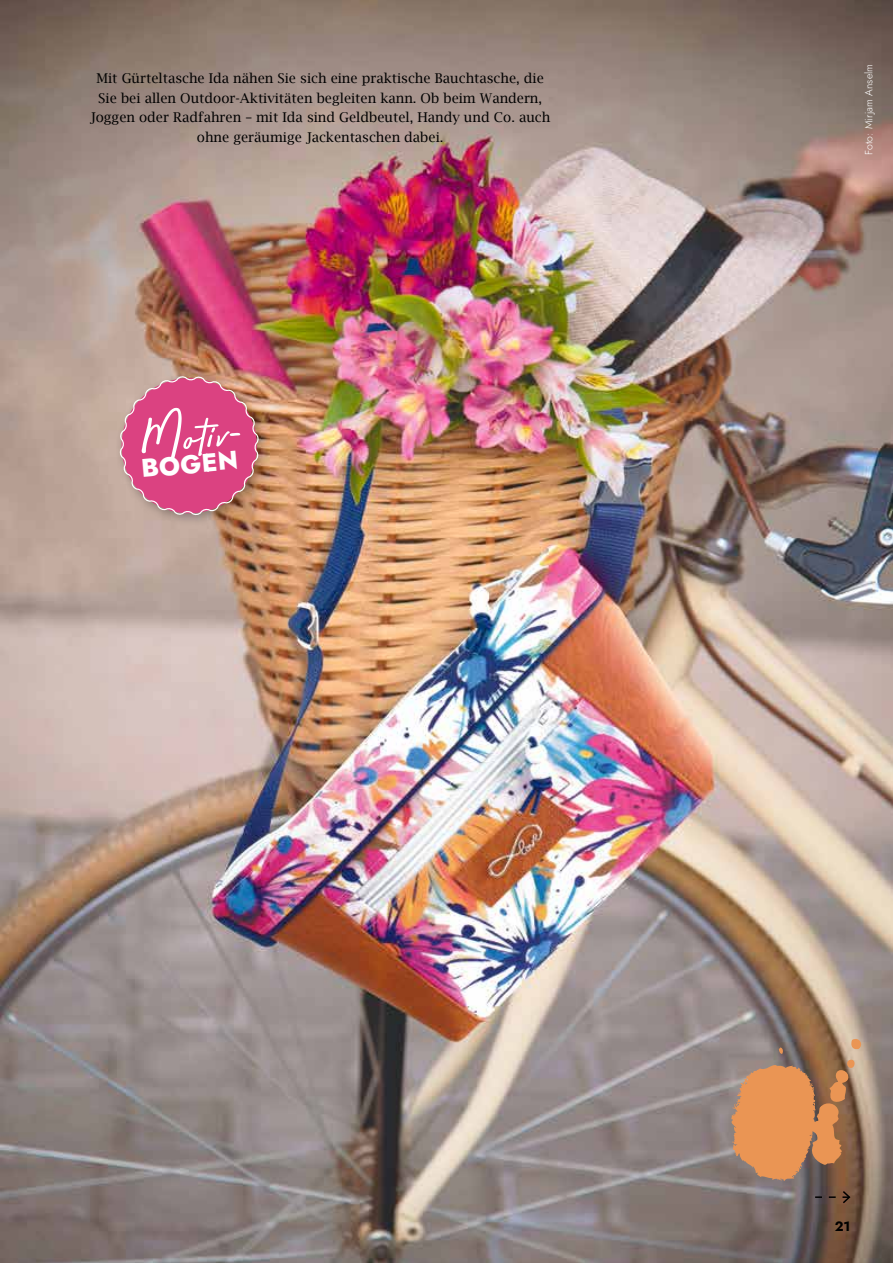
<style>
.page{position:relative;width:893px;height:1263px;background:#fff}
.page>*{position:absolute;margin:0;border:0;box-sizing:border-box;transform-origin:0 0}
.t1{font:800 25.5px "Jost";color:#fff}
.t2{font:13.5px/19.5px "Lucida Bright";color:#000;text-align:center}
.t3{font:700 13.5px "Jost";color:#000}
.t4{font:300 10.5px "Jost";letter-spacing:.01em;color:#fff}
</style>
<div class="page">
<img style="left:0;top:0;width:893px;height:1263px">
<svg style="left:815px;top:1189px;width:36px;height:16px"></svg>
<div style="left:113px;top:370px;width:158px;height:158px;background:#000;opacity:.3"></div>
<svg style="left:116px;top:373px;width:146px;height:146px;background:#d46989"></svg>
<svg style="left:729px;top:1036px;width:135px;height:146px;background:#b7825c"></svg>
<p class="t2" style="left:90px;top:69px;width:462px">Mit Gürteltasche Ida nähen Sie sich eine praktische Bauchtasche, die Sie bei allen Outdoor-Aktivitäten begleiten kann. Ob beim Wandern, Joggen oder Radfahren – mit Ida sind Geldbeutel, Handy und Co. auch ohne geräumige Jackentaschen dabei.</p>
<h1 class="t1" style="left:140px;top:451px;width:99px;rotate:-5deg">BOGEN</h1>
<p class="t4" style="left:861px;top:155px;width:92px;rotate:-90deg">Foto: Mirjam Anselm</p>
<p class="t3" style="left:835px;top:1217px;width:17px">21</p>
</div>
